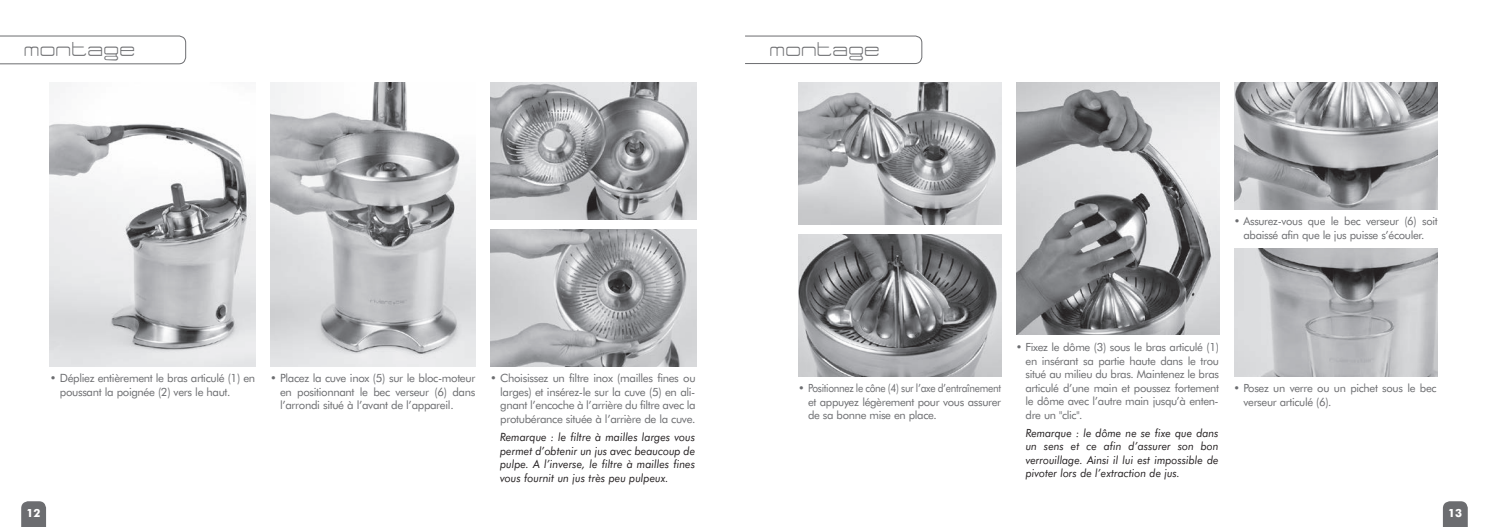
<style>
.page{position:relative;width:1489px;height:527px;background:#fff}
.page>*{position:absolute;margin:0;border:0;box-sizing:border-box;transform-origin:0 0}
.t1{font:22.75px "Tidy Curve TV";color:#6c6d70}
.t2{font:22.5px "Tidy Curve TV";color:#6c6d70}
.t3{font:11.38px/13.6px "Futura BT";letter-spacing:-.03em;color:#6c6d70;text-align:justify}
.t4{font:italic 11.38px/13.6px "Futura BT";color:#231f20;text-align:justify;scale:.95 1}
.t5{font:11.25px/13.5px "Futura BT";letter-spacing:-.03em;color:#6c6d70;text-align:justify}
.t6{font:italic 11.25px/13.5px "Futura BT";color:#231f20;text-align:justify;scale:.95 1}
.t7{font:700 11.25px "Futura BT";color:#fff}
</style>
<div class="page">
<svg style="left:1442px;top:501px;width:25px;height:25px"></svg>
<svg style="left:21px;top:501px;width:25px;height:25px"></svg>
<svg style="left:0;top:35px;width:187px;height:30px"></svg>
<img style="left:491px;top:83px;width:205px;height:136px">
<img style="left:491px;top:229px;width:205px;height:137px">
<img style="left:50px;top:83px;width:205px;height:283px">
<img style="left:270px;top:83px;width:205px;height:283px">
<svg style="left:745px;top:35px;width:177px;height:29px"></svg>
<img style="left:1016px;top:82px;width:203px;height:252px">
<img style="left:1234px;top:82px;width:202px;height:128px">
<img style="left:798px;top:82px;width:203px;height:142px">
<img style="left:798px;top:234px;width:203px;height:142px">
<img style="left:1234px;top:249px;width:202px;height:127px">
<h1 class="t1" style="left:25px;top:38px;width:113px">montage</h1>
<p class="t3" style="left:60px;top:370px;width:197px;text-indent:-10px">• Dépliez entièrement le bras articulé (1) en poussant la poignée (2) vers le haut.</p>
<p class="t3" style="left:280px;top:370px;width:197px;text-indent:-10px">• Placez la cuve inox (5) sur le bloc-moteur en positionnant le bec verseur (6) dans l’arrondi situé à l’avant de l’appareil.</p>
<p class="t3" style="left:500px;top:370px;width:197px;text-indent:-10px">• Choisissez un filtre inox (mailles fines ou larges) et insérez-le sur la cuve (5) en ali&shy;gnant l’encoche à l’arrière du filtre avec la protubérance située à l’arrière de la cuve.</p>
<p class="t4" style="left:500px;top:429px;width:207px">Remarque : le filtre à mailles larges vous permet d’obtenir un jus avec beaucoup de pulpe. A l’inverse, le filtre à mailles fines vous fournit un jus très peu pulpeux.</p>
<h2 class="t2" style="left:770px;top:38px;width:112px">montage</h2>
<p class="t5" style="left:1233px;top:214px;width:205px;text-align:center">• Assurez-vous que le bec verseur (6) soit abaissé afin que le jus puisse s’écouler.</p>
<p class="t5" style="left:808px;top:381px;width:195px;text-indent:-10px">• Positionnez le cône (4) sur l’axe d’entraînement et appuyez légèrement pour vous assurer de sa bonne mise en place.</p>
<p class="t5" style="left:1025px;top:340px;width:195px;text-indent:-10px">• Fixez le dôme (3) sous le bras articulé (1) en insérant sa partie haute dans le trou situé au milieu du bras. Maintenez le bras articulé d’une main et poussez fortement le dôme avec l’autre main jusqu’à enten&shy;dre un "clic".</p>
<p class="t6" style="left:1025px;top:425px;width:204px">Remarque : le dôme ne se fixe que dans un sens et ce afin d’assurer son bon verrouillage. Ainsi il lui est impossible de pivoter lors de l’extraction de jus.</p>
<p class="t5" style="left:1243px;top:381px;width:194px;text-indent:-10px">• Posez un verre ou un pichet sous le bec verseur articulé (6).</p>
<p class="t7" style="left:27px;top:505px;width:16px">12</p>
<p class="t7" style="left:1447px;top:505px;width:16px">13</p>
</div>
